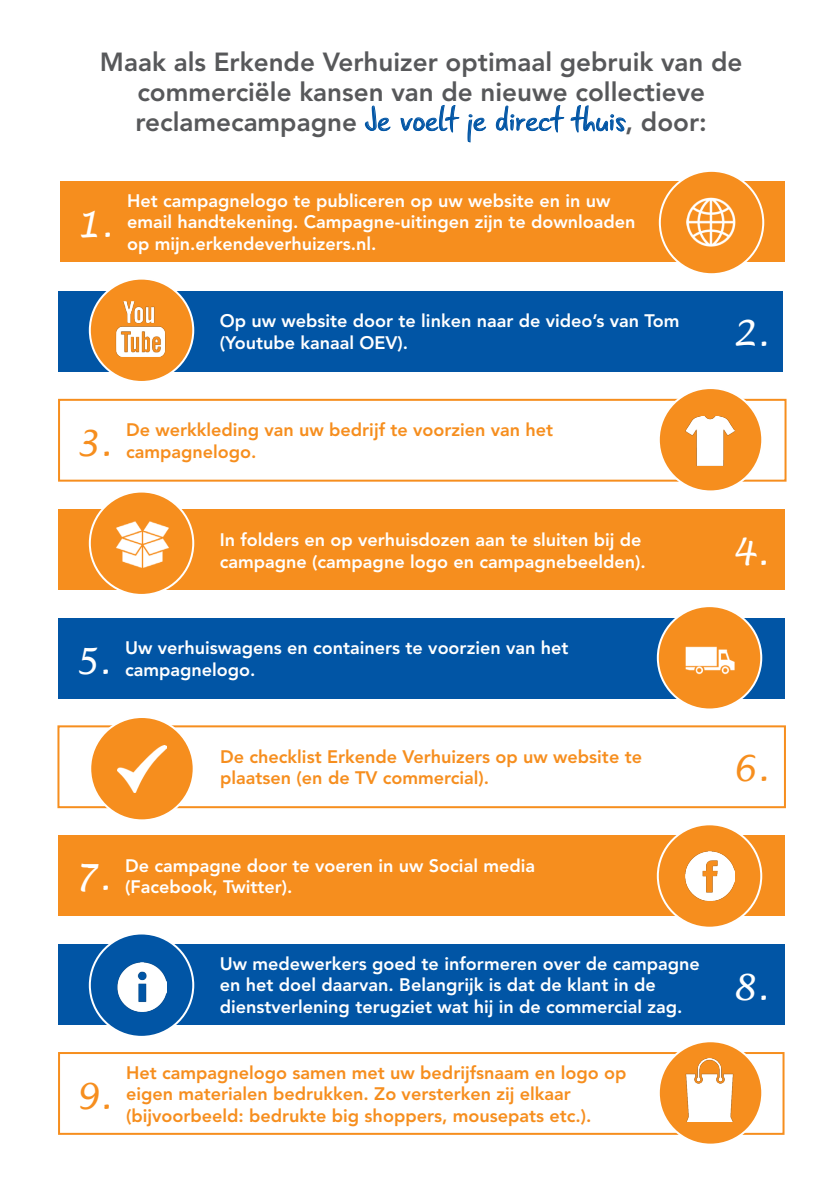
<style>
.page{position:relative;width:840px;height:1191px;background:#fff}
.page>*{position:absolute;margin:0;border:0;box-sizing:border-box;transform-origin:0 0}
.t1{font:italic 36px "Lucida Handwriting";color:#fff}
.t2{font:italic 36px "Lucida Handwriting";color:#f68e1e}
.t3{font:800 26px "Avenir LT Std";color:#57585a}
.t4{font:800 18px/21.6px "Avenir LT Std";color:#fff}
.t5{font:800 18px/21.6px "Avenir LT Std";color:#f68e1e}
.s1{font-family:"Gunny Rewritten";font-weight:400;font-size:35.4px;color:#0155a5}
</style>
<div class="page">
<svg style="left:365px;top:106px;width:25px;height:25px"></svg>
<svg style="left:400px;top:105px;width:59px;height:27px"></svg>
<svg style="left:467px;top:114px;width:18px;height:28px"></svg>
<svg style="left:495px;top:105px;width:68px;height:27px"></svg>
<svg style="left:570px;top:105px;width:55px;height:27px"></svg>
<div style="left:58px;top:291px;width:724px;height:80px;background:#0155a5"></div>
<div style="left:90px;top:279px;width:103px;height:103px;background:#f68e1e;border-radius:50%"></div>
<div style="left:89px;top:278px;width:105px;height:105px;border:2px solid #fff;border-radius:50%"></div>
<img style="left:115px;top:301px;width:51px;height:56px">
<div style="left:60px;top:181px;width:724px;height:81px;background:#f68e1e"></div>
<div style="left:659px;top:171px;width:103px;height:103px;background:#f68e1e;border-radius:50%"></div>
<div style="left:658px;top:170px;width:105px;height:105px;border:2px solid #fff;border-radius:50%"></div>
<img style="left:686px;top:198px;width:49px;height:49px">
<div style="left:58px;top:399px;width:728px;height:82px;border:2px solid #f68e1e"></div>
<div style="left:658px;top:388px;width:103px;height:103px;background:#f68e1e;border-radius:50%"></div>
<div style="left:657px;top:387px;width:105px;height:105px;border:2px solid #fff;border-radius:50%"></div>
<img style="left:685px;top:416px;width:49px;height:49px">
<div style="left:58px;top:509px;width:726px;height:81px;background:#f68e1e"></div>
<div style="left:90px;top:491px;width:103px;height:104px;background:#f68e1e;border-radius:50%"></div>
<div style="left:89px;top:490px;width:105px;height:106px;border:2px solid #fff;border-radius:50%"></div>
<img style="left:116px;top:521px;width:53px;height:47px">
<div style="left:57px;top:725px;width:728px;height:83px;border:2px solid #f68e1e"></div>
<div style="left:90px;top:717px;width:103px;height:103px;background:#f68e1e;border-radius:50%"></div>
<div style="left:89px;top:716px;width:105px;height:105px;border:2px solid #fff;border-radius:50%"></div>
<img style="left:118px;top:745px;width:48px;height:47px">
<div style="left:58px;top:618px;width:726px;height:80px;background:#0155a5"></div>
<div style="left:657px;top:606px;width:103px;height:103px;background:#f68e1e;border-radius:50%"></div>
<div style="left:656px;top:605px;width:105px;height:105px;border:2px solid #fff;border-radius:50%"></div>
<img style="left:685px;top:646px;width:49px;height:29px">
<div style="left:58px;top:1052px;width:726px;height:82px;border:2px solid #f68e1e"></div>
<div style="left:658px;top:1041px;width:103px;height:103px;background:#f68e1e;border-radius:50%"></div>
<div style="left:657px;top:1040px;width:105px;height:105px;border:2px solid #fff;border-radius:50%"></div>
<img style="left:685px;top:1058px;width:49px;height:63px">
<div style="left:58px;top:834px;width:726px;height:81px;background:#f68e1e"></div>
<div style="left:657px;top:824px;width:103px;height:103px;background:#f68e1e;border-radius:50%"></div>
<div style="left:656px;top:823px;width:105px;height:105px;border:2px solid #fff;border-radius:50%"></div>
<img style="left:685px;top:851px;width:49px;height:49px">
<div style="left:58px;top:944px;width:726px;height:81px;background:#0155a5"></div>
<div style="left:90px;top:933px;width:103px;height:103px;background:#0155a5;border-radius:50%"></div>
<div style="left:89px;top:932px;width:105px;height:105px;border:2px solid #fff;border-radius:50%"></div>
<img style="left:117px;top:962px;width:49px;height:49px">
<p class="t3" style="left:100px;top:46px;width:643px">Maak als Erkende Verhuizer optimaal gebruik van de</p>
<p class="t3" style="left:137px;top:76px;width:569px">commerciële kansen van de nieuwe collectieve</p>
<p class="t3" style="left:136px;top:106px;width:572px">reclamecampagne <span class="s1">Je voelt je direct thuis</span>, door:</p>
<p class="t1" style="left:75px;top:203px;width:38px">1.</p>
<p class="t4" style="left:127px;top:190px;width:510px">Het campagnelogo te publiceren op uw website en in uw email handtekening. Campagne-uitingen zijn te downloaden op mijn.erkendeverhuizers.nl.</p>
<p class="t4" style="left:220px;top:310px;width:461px">Op uw website door te linken naar de video’s van Tom (Youtube kanaal OEV).</p>
<p class="t2" style="left:74px;top:421px;width:38px">3.</p>
<p class="t5" style="left:126px;top:419px;width:428px">De werkkleding van uw bedrijf te voorzien van het</p>
<p class="t5" style="left:126px;top:441px;width:132px">campagnelogo.</p>
<p class="t4" style="left:220px;top:529px;width:423px">In folders en op verhuisdozen aan te sluiten bij de</p>
<p class="t4" style="left:220px;top:551px;width:427px">campagne (campagne logo en campagnebeelden).</p>
<p class="t1" style="left:73px;top:639px;width:38px">5.</p>
<p class="t4" style="left:125px;top:637px;width:444px">Uw verhuiswagens en containers te voorzien van het</p>
<p class="t4" style="left:125px;top:659px;width:132px">campagnelogo.</p>
<p class="t5" style="left:220px;top:745px;width:423px">De checklist Erkende Verhuizers op uw website te</p>
<p class="t5" style="left:220px;top:767px;width:270px">plaatsen (en de TV commercial).</p>
<p class="t1" style="left:73px;top:855px;width:38px">7.</p>
<p class="t4" style="left:125px;top:854px;width:411px">De campagne door te voeren in uw Social media</p>
<p class="t4" style="left:125px;top:876px;width:169px">(Facebook, Twitter).</p>
<p class="t4" style="left:220px;top:952px;width:481px">Uw medewerkers goed te informeren over de campagne en het doel daarvan. Belangrijk is dat de klant in de</p>
<p class="t4" style="left:220px;top:996px;width:464px">dienstverlening terugziet wat hij in de commercial zag.</p>
<p class="t2" style="left:74px;top:1074px;width:38px">9.</p>
<p class="t5" style="left:126px;top:1061px;width:501px">Het campagnelogo samen met uw bedrijfsnaam en logo op eigen materialen bedrukken. Zo versterken zij elkaar</p>
<p class="t5" style="left:126px;top:1105px;width:466px">(bijvoorbeeld: bedrukte big shoppers, mousepats etc.).</p>
<p class="t1" style="left:731px;top:312px;width:38px">2.</p>
<p class="t1" style="left:731px;top:530px;width:38px">4.</p>
<p class="t2" style="left:731px;top:746px;width:38px">6.</p>
<p class="t1" style="left:731px;top:965px;width:38px">8.</p>
</div>
